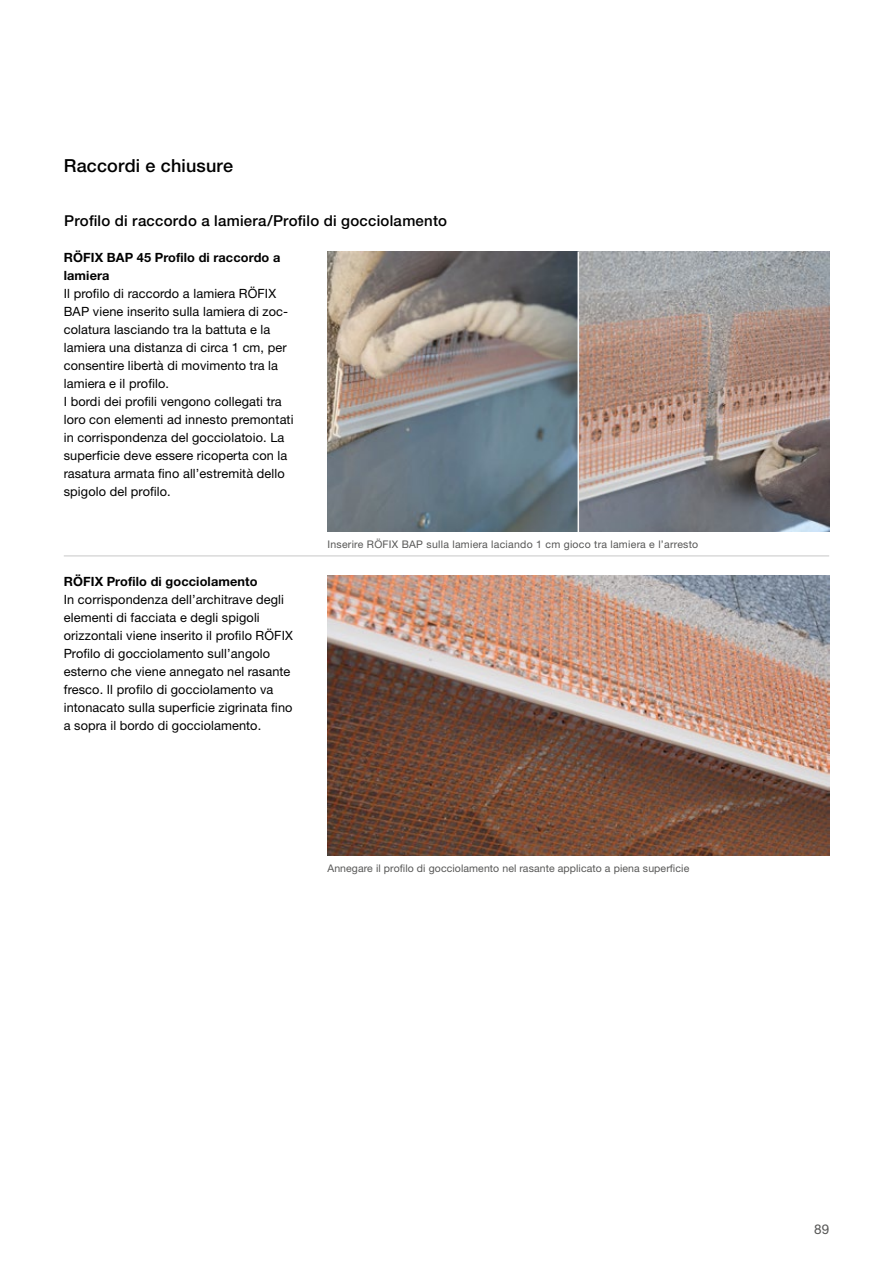
<style>
.page{position:relative;width:893px;height:1263px;background:#fff}
.page>*{position:absolute;margin:0;border:0;box-sizing:border-box;transform-origin:0 0}
.t1{font:500 18px "Helvetica Neue LTW1 G";letter-spacing:.01em;color:#000}
.t2{font:500 15px "Helvetica Neue LTW1 G";letter-spacing:.015em;color:#000}
.t3{font:13.5px "Helvetica Neue LTW1 G";color:#575756}
.t4{font:12.75px/18px "Helvetica Neue LTW1 G";letter-spacing:.01em;color:#000}
.t5{font:700 12.75px/18px "Helvetica Neue LTW1 G";letter-spacing:.01em;color:#000}
.t6{font:10.5px "Helvetica Neue LTW1 G";letter-spacing:.01em;color:#575756}
</style>
<div class="page">
<img style="left:327px;top:251px;width:502px;height:281px">
<hr style="left:578px;top:251px;width:1px;height:281px;background:#f8f8f8">
<img style="left:327px;top:575px;width:502px;height:281px">
<hr style="left:64px;top:555px;width:765px;height:2px;background:#dadada">
<h1 class="t1" style="left:64px;top:155px;width:171px">Raccordi e chiusure</h1>
<p class="t2" style="left:64px;top:211px;width:384px">Profilo di raccordo a lamiera/Profilo di gocciolamento</p>
<p class="t5" style="left:64px;top:248px;width:218px">RÖFIX BAP 45 Profilo di raccordo a lamiera</p>
<p class="t4" style="left:64px;top:284px;width:231px">Il profilo di raccordo a lamiera RÖFIX BAP viene inserito sulla lamiera di zoc&shy;colatura lasciando tra la battuta e la lamiera una distanza di circa 1 cm, per consentire libertà di movimento tra la lamiera e il profilo.<br>I bordi dei profili vengono collegati tra loro con elementi ad innesto premontati in corrispondenza del gocciolatoio. La superficie deve essere ricoperta con la rasatura armata fino all’estremità dello spigolo del profilo.</p>
<p class="t5" style="left:64px;top:572px;width:195px">RÖFIX Profilo di gocciolamento</p>
<p class="t4" style="left:64px;top:590px;width:231px">In corrispondenza dell’architrave degli elementi di facciata e degli spigoli orizzontali viene inserito il profilo RÖFIX Profilo di gocciolamento sull’angolo esterno che viene annegato nel rasante fresco. Il profilo di gocciolamento va intonacato sulla superficie zigrinata fino a sopra il bordo di gocciolamento.</p>
<p class="t6" style="left:327px;top:538px;width:372px">Inserire RÖFIX BAP sulla lamiera laciando 1 cm gioco tra lamiera e l’arresto</p>
<p class="t6" style="left:327px;top:862px;width:363px">Annegare il profilo di gocciolamento nel rasante applicato a piena superficie</p>
<p class="t3" style="left:814px;top:1221px;width:17px">89</p>
</div>
